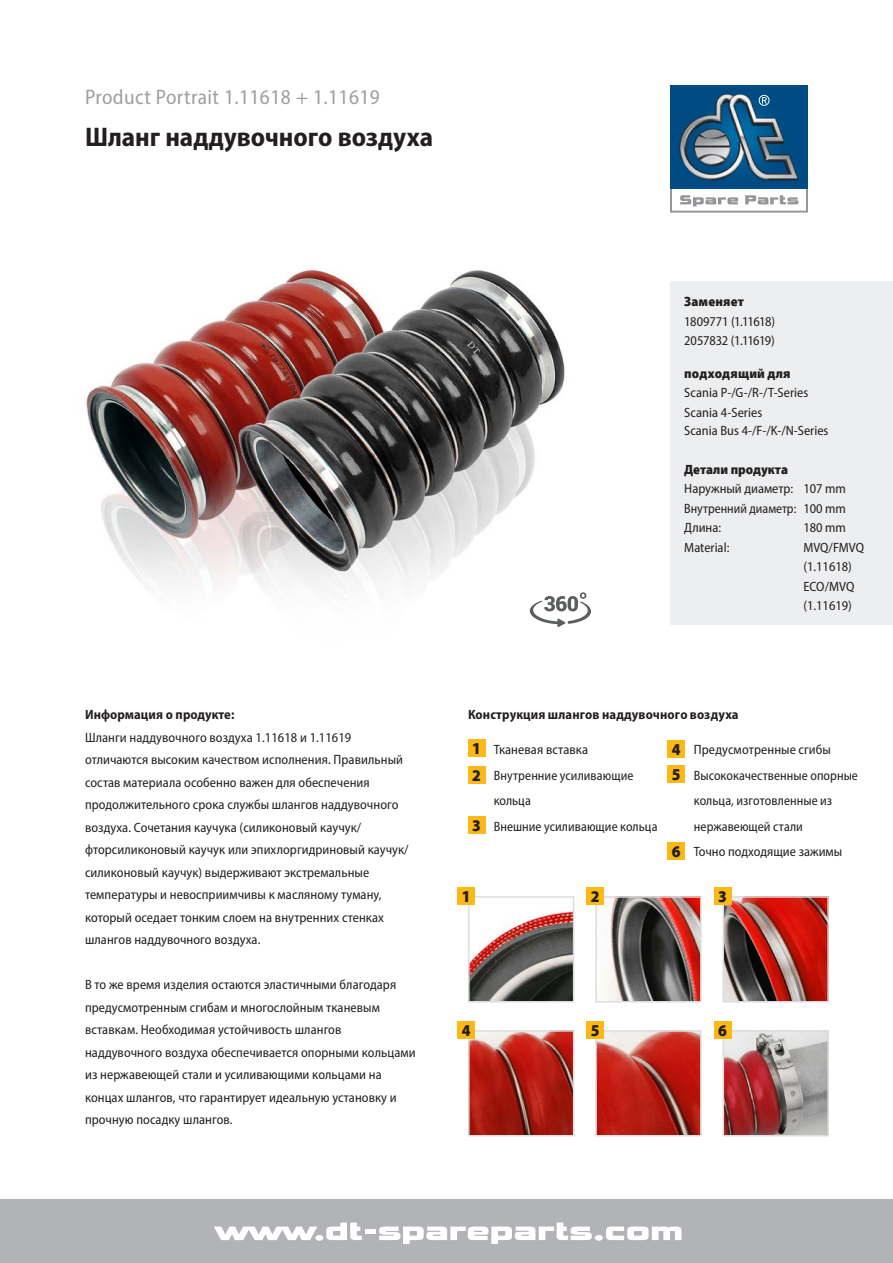
<style>
.page{position:relative;width:893px;height:1263px;background:#fff}
.page>*{position:absolute;margin:0;border:0;box-sizing:border-box;transform-origin:0 0}
.DT_Bodytext_Spanisch{font:700 semi-condensed 27px "Myriad Pro";letter-spacing:-.005em;color:#231f20}
.DT_Bodytext_Spanisch-2{font:semi-condensed 21px "Myriad Pro";letter-spacing:.02em;color:#9d9fa2}
.t1{font:900 semi-condensed 16.5px "Myriad Pro";color:#231f20}
.DT_Bodytext_Deutsch{font:semi-condensed 13.5px/22.5px "Myriad Pro";letter-spacing:.005em;color:#231f20}
.DT_Bodytext_Deutsch-2{font:700 semi-condensed 13.5px "Myriad Pro";letter-spacing:.01em;color:#231f20}
.DT_Bodytext_Deutsch-3{font:semi-condensed 13.5px/19.5px "Myriad Pro";letter-spacing:-.02em;color:#231f20}
.DT_Bodytext_Deutsch-4{font:900 semi-condensed 13.5px "Myriad Pro";color:#231f20}
.s1{font-weight:900}
</style>
<div class="page">
<div style="left:670px;top:282px;width:223px;height:343px;background:#edeeef"></div>
<div style="left:468px;top:740px;width:17px;height:17px;background:#fcb814"></div>
<div style="left:468px;top:766px;width:17px;height:17px;background:#fcb814"></div>
<div style="left:468px;top:816px;width:17px;height:17px;background:#fcb814"></div>
<div style="left:668px;top:740px;width:17px;height:17px;background:#fcb814"></div>
<div style="left:668px;top:765px;width:17px;height:17px;background:#fcb814"></div>
<div style="left:668px;top:843px;width:17px;height:17px;background:#fcb814"></div>
<img style="left:86px;top:269px;width:479px;height:358px">
<img style="left:471px;top:908px;width:100px;height:91px">
<div style="left:468px;top:896px;width:106px;height:106px;border:2px solid #dcdddf"></div>
<div style="left:458px;top:888px;width:17px;height:17px;background:#fcb814"></div>
<img style="left:606px;top:899px;width:93px;height:100px">
<div style="left:595px;top:896px;width:107px;height:106px;border:2px solid #dcdddf"></div>
<div style="left:587px;top:888px;width:17px;height:17px;background:#fcb814"></div>
<img style="left:726px;top:899px;width:100px;height:100px">
<div style="left:723px;top:896px;width:106px;height:106px;border:2px solid #dcdddf"></div>
<div style="left:714px;top:888px;width:17px;height:17px;background:#fcb814"></div>
<img style="left:471px;top:1033px;width:100px;height:100px">
<div style="left:468px;top:1030px;width:106px;height:106px;border:2px solid #dcdddf"></div>
<img style="left:598px;top:1033px;width:101px;height:100px">
<div style="left:595px;top:1030px;width:107px;height:106px;border:2px solid #dcdddf"></div>
<div style="left:458px;top:1022px;width:17px;height:17px;background:#fcb814"></div>
<div style="left:587px;top:1022px;width:17px;height:17px;background:#fcb814"></div>
<img style="left:726px;top:1033px;width:100px;height:100px">
<div style="left:723px;top:1030px;width:106px;height:106px;border:2px solid #dcdddf"></div>
<div style="left:714px;top:1022px;width:17px;height:17px;background:#fcb814"></div>
<svg style="left:530px;top:592px;width:61px;height:34px"></svg>
<div style="left:670px;top:85px;width:138px;height:128px;border:2px solid #939598"></div>
<svg style="left:680px;top:195px;width:58px;height:11px"></svg>
<svg style="left:745px;top:195px;width:54px;height:9px"></svg>
<img style="left:670px;top:85px;width:138px;height:103px">
<svg style="left:759px;top:95px;width:10px;height:11px"></svg>
<div style="left:0;top:1199px;width:893px;height:64px;background:#b2b3b7"></div>
<svg style="left:214px;top:1222px;width:148px;height:19px"></svg>
<div style="left:365px;top:1229px;width:10px;height:5px;background:#fff"></div>
<svg style="left:379px;top:1222px;width:302px;height:21px"></svg>
<p class="DT_Bodytext_Spanisch-2" style="left:85px;top:84px;width:296px">Product Portrait 1.11618 + 1.11619</p>
<p class="DT_Bodytext_Spanisch" style="left:85px;top:120px;width:349px">Шланг наддувочного воздуха</p>
<p class="DT_Bodytext_Deutsch-2" style="left:85px;top:706px;width:151px">Информация о продукте:</p>
<p class="DT_Bodytext_Deutsch" style="left:85px;top:726px;width:325px">Шланги наддувочного воздуха 1.11618 и 1.11619 отличаются высоким качеством исполнения. Правильный состав материала особенно важен для обеспечения продолжительного срока службы шлангов наддувочного воздуха. Сочетания каучука (силиконовый каучук/ фторсиликоновый каучук или эпихлоргидриновый каучук/ силиконовый каучук) выдерживают экстремальные температуры и невосприимчивы к масляному туману, который оседает тонким слоем на внутренних стенках шлангов наддувочного воздуха.</p>
<p class="DT_Bodytext_Deutsch" style="left:85px;top:973px;width:332px">В то же время изделия остаются эластичными благодаря предусмотренным сгибам и многослойным тканевым вставкам. Необходимая устойчивость шлангов наддувочного воздуха обеспечивается опорными кольцами из нержавеющей стали и усиливающими кольцами на концах шлангов, что гарантирует идеальную установку и прочную посадку шлангов.</p>
<p class="DT_Bodytext_Deutsch-4" style="left:684px;top:293px;width:61px">Заменяет</p>
<p class="DT_Bodytext_Deutsch-3" style="left:684px;top:311px;width:92px">1809771 (1.11618)<br>2057832 (1.11619)</p>
<p class="DT_Bodytext_Deutsch" style="left:684px;top:363px;width:126px;line-height:19.5px"><span class="s1">подходящий для<br></span>Scania P-/G-/R-/T-Series</p>
<p class="DT_Bodytext_Deutsch" style="left:684px;top:401px;width:80px">Scania 4-Series</p>
<p class="DT_Bodytext_Deutsch" style="left:684px;top:419px;width:146px">Scania Bus 4-/F-/K-/N-Series</p>
<p class="DT_Bodytext_Deutsch-4" style="left:684px;top:460px;width:105px">Детали продукта</p>
<p class="DT_Bodytext_Deutsch" style="left:684px;top:479px;width:163px;line-height:19.5px;text-align:justify">Наружный диаметр: 107 mm Внутренний диаметр: 100 mm Длина:</p>
<p class="DT_Bodytext_Deutsch" style="left:803px;top:516px;width:44px">180 mm</p>
<p class="DT_Bodytext_Deutsch" style="left:684px;top:536px;width:47px">Material:</p>
<p class="DT_Bodytext_Deutsch" style="left:803px;top:537px;width:62px;line-height:19.5px">MVQ/FMVQ (1.11618)<br>ECO/MVQ (1.11619)</p>
<p class="DT_Bodytext_Deutsch-2" style="left:468px;top:706px;width:272px">Конструкция шлангов наддувочного воздуха</p>
<p class="DT_Bodytext_Deutsch" style="left:494px;top:738px;width:96px">Тканевая вставка</p>
<p class="DT_Bodytext_Deutsch" style="left:494px;top:762px;width:141px;line-height:25.5px">Внутренние усиливающие кольца</p>
<p class="DT_Bodytext_Deutsch" style="left:494px;top:815px;width:165px">Внешние усиливающие кольца</p>
<p class="t1" style="left:472px;top:737px;width:10px">1</p>
<p class="t1" style="left:472px;top:764px;width:10px">2</p>
<p class="t1" style="left:672px;top:738px;width:10px">4</p>
<p class="DT_Bodytext_Deutsch" style="left:694px;top:738px;width:139px">Предусмотренные сгибы</p>
<p class="DT_Bodytext_Deutsch" style="left:694px;top:762px;width:166px;line-height:25.5px">Высококачественные опорные кольца, изготовленные из нержавеющей стали</p>
<p class="DT_Bodytext_Deutsch" style="left:694px;top:840px;width:150px">Точно подходящие зажимы</p>
<p class="t1" style="left:672px;top:763px;width:10px">5</p>
<p class="t1" style="left:472px;top:814px;width:10px">3</p>
<p class="t1" style="left:672px;top:840px;width:10px">6</p>
<p class="t1" style="left:462px;top:885px;width:10px">1</p>
<p class="t1" style="left:591px;top:885px;width:10px">2</p>
<p class="t1" style="left:718px;top:885px;width:10px">3</p>
<p class="t1" style="left:462px;top:1019px;width:10px">4</p>
<p class="t1" style="left:591px;top:1019px;width:10px">5</p>
<p class="t1" style="left:718px;top:1019px;width:10px">6</p>
</div>
